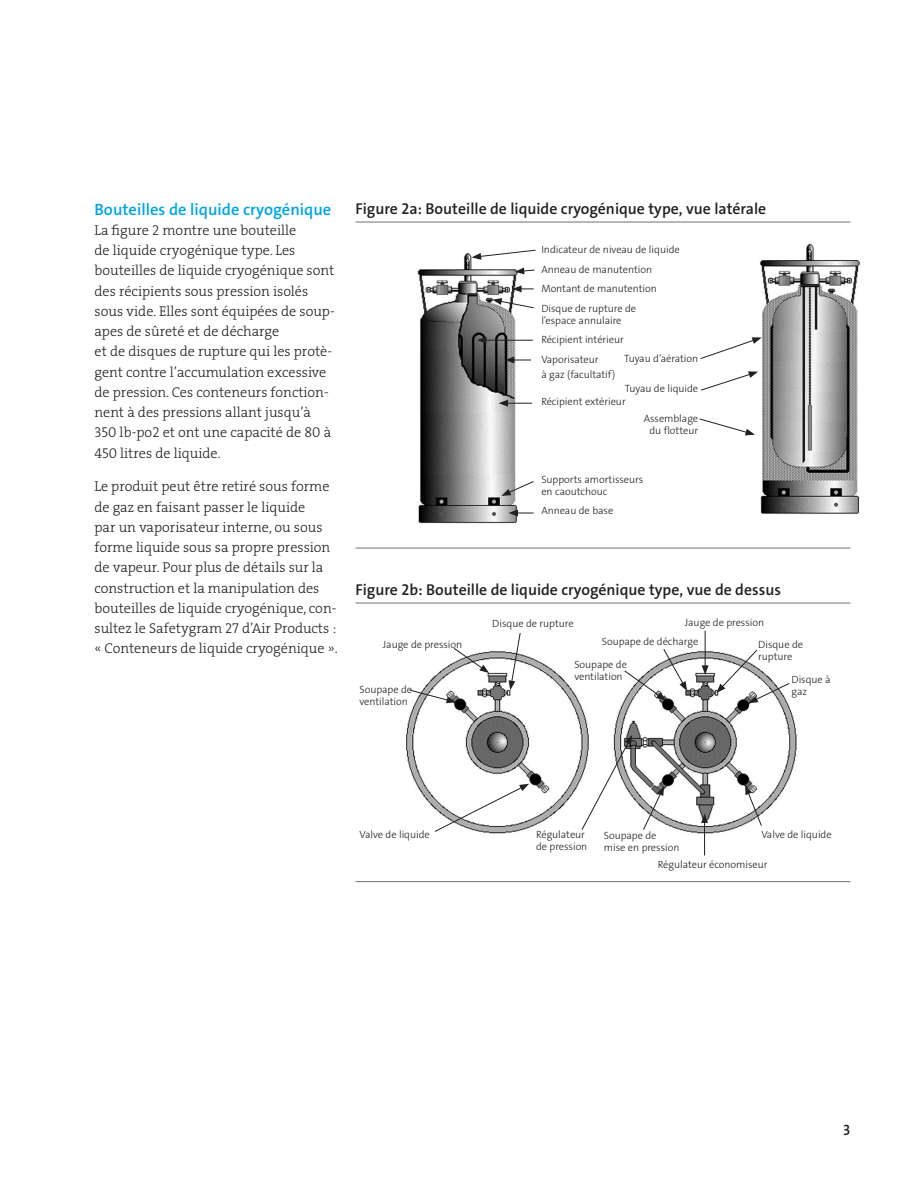
<style>
.page{position:relative;width:918px;height:1188px;background:#fff}
.page>*{position:absolute;margin:0;border:0;box-sizing:border-box;transform-origin:0 0}
.t1{font:600 16.5px "The Sans LF";color:#00a5e3}
.t2{font:600 15.75px "The Sans LF";color:#231f20}
.t3{font:600 15px "The Sans LF";color:#231f20}
.t4{font:14.25px/20.2px "The Serif LP3 Lig";color:#231f20}
.t5{font:300 10.5px/12px "The Sans LF";letter-spacing:-.005em;color:#231f20}
</style>
<div class="page">
<hr style="left:356px;top:222px;width:494px;height:1px;background:#717074">
<hr style="left:356px;top:603px;width:494px;height:1px;background:#717074">
<hr style="left:356px;top:548px;width:494px;height:1px;background:#717074">
<hr style="left:356px;top:881px;width:494px;height:1px;background:#717074">
<img style="left:417px;top:253px;width:116px;height:271px">
<img style="left:746px;top:243px;width:114px;height:271px">
<img style="left:406px;top:646px;width:391px;height:194px">
<svg style="left:701px;top:371px;width:57px;height:20px"></svg>
<svg style="left:700px;top:337px;width:62px;height:23px"></svg>
<svg style="left:699px;top:418px;width:56px;height:17px"></svg>
<svg style="left:472px;top:249px;width:64px;height:11px"></svg>
<svg style="left:515px;top:268px;width:20px;height:6px"></svg>
<svg style="left:512px;top:285px;width:22px;height:7px"></svg>
<svg style="left:492px;top:298px;width:42px;height:11px"></svg>
<hr style="left:484px;top:340px;width:49px;height:1px;background:#231f20">
<svg style="left:477px;top:337px;width:9px;height:7px"></svg>
<svg style="left:505px;top:357px;width:26px;height:6px"></svg>
<svg style="left:499px;top:400px;width:33px;height:7px"></svg>
<svg style="left:501px;top:481px;width:33px;height:15px"></svg>
<svg style="left:508px;top:510px;width:26px;height:6px"></svg>
<svg style="left:453px;top:647px;width:36px;height:26px"></svg>
<svg style="left:509px;top:633px;width:12px;height:57px"></svg>
<svg style="left:409px;top:689px;width:47px;height:14px"></svg>
<svg style="left:624px;top:648px;width:63px;height:52px"></svg>
<hr style="left:705px;top:631px;width:1px;height:37px;background:#231f20">
<svg style="left:702px;top:665px;width:7px;height:10px"></svg>
<svg style="left:716px;top:649px;width:74px;height:54px"></svg>
<svg style="left:745px;top:785px;width:17px;height:42px"></svg>
<hr style="left:704px;top:821px;width:1px;height:34px;background:#231f20">
<svg style="left:701px;top:813px;width:7px;height:10px"></svg>
<svg style="left:643px;top:786px;width:21px;height:45px"></svg>
<svg style="left:581px;top:735px;width:51px;height:96px"></svg>
<svg style="left:434px;top:784px;width:95px;height:48px"></svg>
<p class="t1" style="left:94px;top:199px;width:238px">Bouteilles de liquide cryogénique</p>
<p class="t4" style="left:94px;top:220px;width:242px">La figure 2 montre une bouteille<br>de liquide cryogénique type. Les bouteilles de liquide cryogénique sont des récipients sous pression isolés sous vide. Elles sont équipées de soup&shy;apes de sûreté et de décharge<br>et de disques de rupture qui les protè&shy;gent contre l’accumulation excessive de pression. Ces conteneurs fonction&shy;nent à des pressions allant jusqu’à 350 lb-po2 et ont une capacité de 80 à 450 litres de liquide.</p>
<p class="t4" style="left:94px;top:477px;width:245px">Le produit peut être retiré sous forme de gaz en faisant passer le liquide<br>par un vaporisateur interne, ou sous forme liquide sous sa propre pression de vapeur. Pour plus de détails sur la construction et la manipulation des bouteilles de liquide cryogénique, con&shy;sultez le Safetygram 27 d’Air Products : « Conteneurs de liquide cryogénique ».</p>
<p class="t2" style="left:356px;top:199px;width:412px">Figure 2a: Bouteille de liquide cryogénique type, vue latérale</p>
<p class="t5" style="left:541px;top:240px;width:140px;line-height:19.5px">Indicateur de niveau de liquide<br>Anneau de manutention<br>Montant de manutention<br>Disque de rupture de</p>
<p class="t5" style="left:541px;top:311px;width:84px;line-height:19.5px">l’espace annulaire<br>Récipient intérieur<br>Vaporisateur</p>
<p class="t5" style="left:541px;top:368px;width:75px">à gaz (facultatif)</p>
<p class="t5" style="left:541px;top:395px;width:86px">Récipient extérieur</p>
<p class="t5" style="left:624px;top:353px;width:75px">Tuyau d’aération</p>
<p class="t5" style="left:625px;top:383px;width:75px">Tuyau de liquide</p>
<p class="t5" style="left:644px;top:413px;width:56px;text-align:center">Assemblage du flotteur</p>
<p class="t5" style="left:541px;top:473px;width:104px">Supports amortisseurs en caoutchouc</p>
<p class="t5" style="left:541px;top:505px;width:73px">Anneau de base</p>
<p class="t2" style="left:356px;top:580px;width:427px">Figure 2b: Bouteille de liquide cryogénique type, vue de dessus</p>
<p class="t5" style="left:383px;top:638px;width:81px">Jauge de pression</p>
<p class="t5" style="left:360px;top:684px;width:54px">Soupape de ventilation</p>
<p class="t5" style="left:758px;top:612px;width:46px;line-height:21.1px;text-indent:-73px">Jauge de pression<br>Disque de</p>
<p class="t5" style="left:758px;top:650px;width:36px">rupture</p>
<p class="t5" style="left:492px;top:617px;width:83px">Disque de rupture</p>
<p class="t5" style="left:602px;top:636px;width:98px">Soupape de décharge</p>
<p class="t5" style="left:574px;top:659px;width:54px">Soupape de ventilation</p>
<p class="t5" style="left:792px;top:674px;width:41px">Disque à gaz</p>
<p class="t5" style="left:360px;top:829px;width:72px">Valve de liquide</p>
<p class="t5" style="left:761px;top:828px;width:72px">Valve de liquide</p>
<p class="t5" style="left:536px;top:829px;width:53px">Régulateur de pression</p>
<p class="t5" style="left:604px;top:829px;width:77px">Soupape de mise en pression</p>
<p class="t5" style="left:658px;top:858px;width:111px">Régulateur économiseur</p>
<p class="t3" style="left:843px;top:1120px;width:9px">3</p>
</div>
